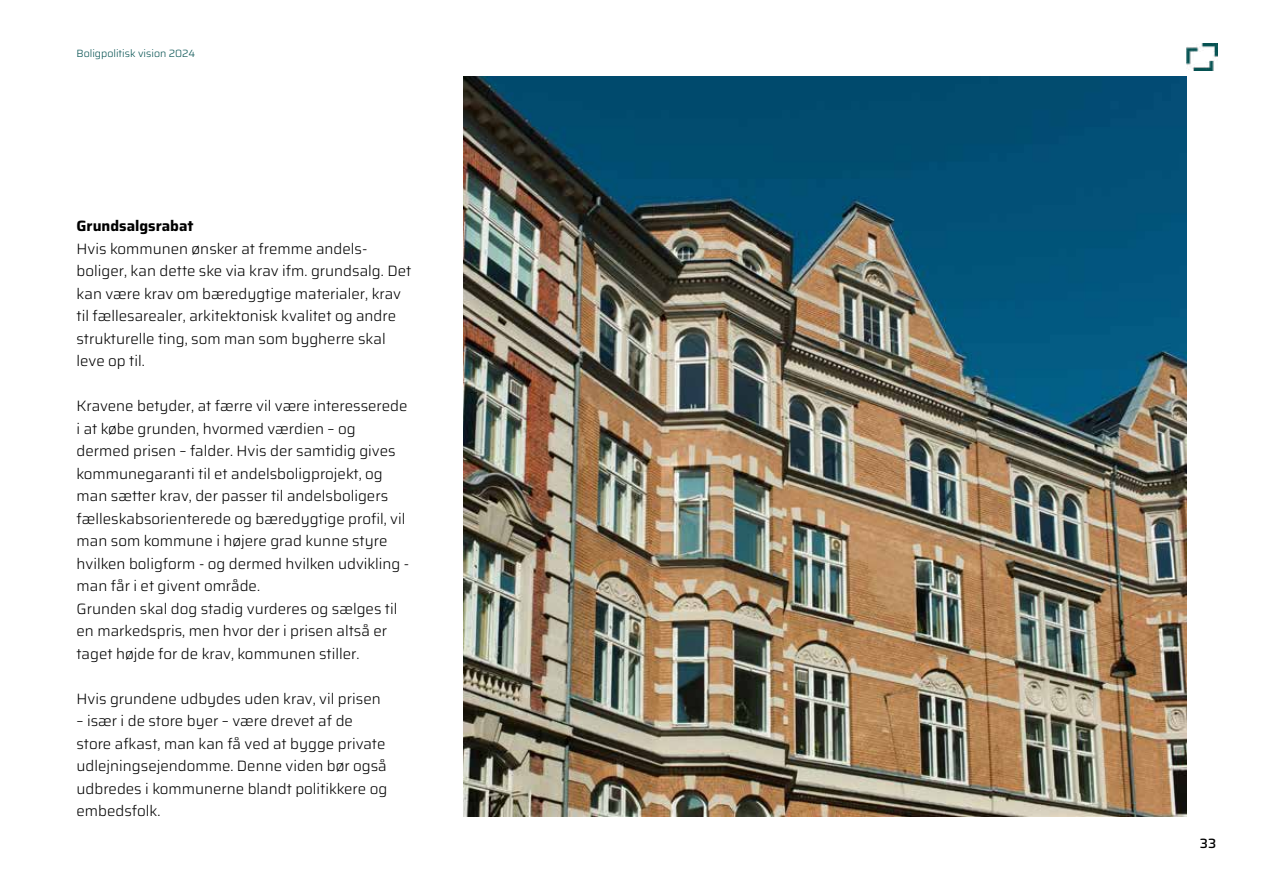
<style>
.page{position:relative;width:1263px;height:893px;background:#fff}
.page>*{position:absolute;margin:0;border:0;box-sizing:border-box;transform-origin:0 0}
.t1{font:300 15px/22.5px "Saira";color:#000}
.t2{font:700 15px "Saira";color:#000}
.t3{font:500 13.5px "Saira";color:#000}
.t4{font:300 10.5px "Saira";color:#055151}
</style>
<div class="page">
<img style="left:1186px;top:44px;width:31px;height:27px">
<img style="left:464px;top:77px;width:722px;height:739px">
<p class="t4" style="left:77px;top:45px;width:120px">Boligpolitisk vision 2024</p>
<p class="t2" style="left:77px;top:214px;width:118px">Grundsalgsrabat</p>
<p class="t1" style="left:77px;top:237px;width:336px">Hvis kommunen ønsker at fremme andels&shy;boliger, kan dette ske via krav ifm. grundsalg. Det kan være krav om bæredygtige materialer, krav til fællesarealer, arkitektonisk kvalitet og andre strukturelle ting, som man som bygherre skal leve op til.</p>
<p class="t1" style="left:77px;top:394px;width:334px">Kravene betyder, at færre vil være interesserede i at købe grunden, hvormed værdien – og dermed prisen – falder. Hvis der samtidig gives kommunegaranti til et andelsboligprojekt, og man sætter krav, der passer til andelsboligers fælleskabsorienterede og bæredygtige profil, vil man som kommune i højere grad kunne styre hvilken boligform - og dermed hvilken udvikling - man får i et givent område.<br>Grunden skal dog stadig vurderes og sælges til en markedspris, men hvor der i prisen altså er taget højde for de krav, kommunen stiller.</p>
<p class="t1" style="left:77px;top:687px;width:306px">Hvis grundene udbydes uden krav, vil prisen</p>
<p class="t1" style="left:77px;top:709px;width:312px">– især i de store byer – være drevet af de store afkast, man kan få ved at bygge private udlejningsejendomme. Denne viden bør også udbredes i kommunerne blandt politikkere og embedsfolk.</p>
<p class="t3" style="left:1200px;top:832px;width:18px">33</p>
</div>
